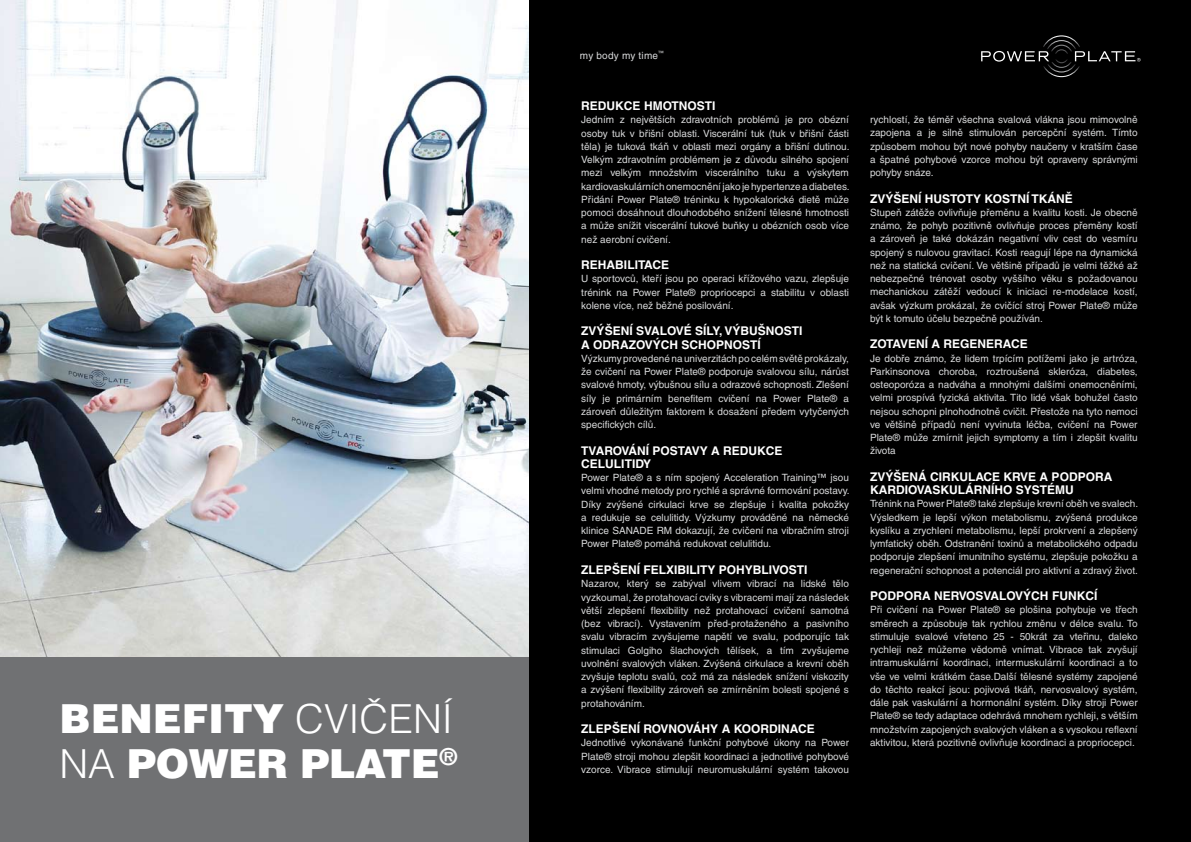
<style>
.page{position:relative;width:1191px;height:842px;background:#fff}
.page>*{position:absolute;margin:0;border:0;box-sizing:border-box;transform-origin:0 0}
.t1{font:900 40px "Helvetica CE";letter-spacing:-.01em;color:#fff}
.t2{font:700 12px/13.2px "Helvetica CE";color:#fff}
.t3{font:700 12px "Helvetica CE";letter-spacing:-.025em;color:#fff}
.t4{font:10px/13.2px "Helvetica CE";color:#d9dadb;text-align:justify}
.t5{font:10px "Helvetica CE";letter-spacing:.02em;color:#d9dadb}
.s1{font-weight:300}
</style>
<div class="page">
<div style="left:0;top:1px;width:535px;height:841px;background:#707173"></div>
<img style="left:0;top:0;width:529px;height:656px">
<div style="left:529px;top:0;width:662px;height:842px;background:#000"></div>
<svg style="left:981px;top:35px;width:160px;height:43px"></svg>
<h1 class="t1" style="left:60px;top:696px;width:395px">BENEFITY <span class="s1">CVIČENÍ</span></h1>
<h1 class="t1" style="left:60px;top:741px;width:400px"><span class="s1">NA</span> POWER PLATE<sup>®</sup></h1>
<p class="t5" style="left:580px;top:49px;width:86px">my body my time<sup>™</sup></p>
<p class="t2" style="left:581px;top:99px;width:136px">REDUKCE HMOTNOSTI</p>
<p class="t4" style="left:581px;top:113px;width:270px">Jedním z největších zdravotních problémů je pro obézní osoby tuk v břišní oblasti. Viscerální tuk (tuk v břišní části těla) je tuková tkáň v oblasti mezi orgány a břišní dutinou.<br>Velkým zdravotním problémem je z důvodu silného spojení mezi velkým množstvím viscerálního tuku a výskytem kardiovaskulárních onemocnění jako je hypertenze a diabetes.<br>Přidání Power Plate® tréninku k hypokalorické dietě může pomoci dosáhnout dlouhodobého snížení tělesné hmotnosti a může snížit viscerální tukové buňky u obézních osob více než aerobní cvičení.</p>
<p class="t2" style="left:581px;top:258px;width:89px">REHABILITACE</p>
<p class="t4" style="left:581px;top:272px;width:269px">U sportovců, kteří jsou po operaci křížového vazu, zlepšuje trénink na Power Plate® propriocepci a stabilitu v oblasti kolene více, než běžné posilování.</p>
<p class="t2" style="left:581px;top:324px;width:79px">ZVÝŠEN Í SVALO</p>
<p class="t2" style="left:581px;top:324px;width:193px;text-indent:94px">VÉ SÍLY, VÝBUŠNOSTI<br>A OD RAZOVÝCH SCHO</p>
<p class="t2" style="left:716px;top:338px;width:18px">PNOST</p>
<p class="t2" style="left:757px;top:338px;width:5px">Í</p>
<p class="t4" style="left:581px;top:352px;width:269px">Výzkumy provedené na univerzitách po celém světě prokázaly, že cvičení na Power Plate® podporuje svalovou sílu, nárůst svalové hmoty, výbušnou sílu a odrazové schopnosti. Zlešení síly je primárním benefitem cvičení na Power Plate® a zároveň důležitým faktorem k dosažení předem vytyčených specifických cílů.</p>
<p class="t2" style="left:581px;top:444px;width:89px">TVAROVÁNÍ POSTA</p>
<p class="t2" style="left:692px;top:444px;width:50px">VY A REDUKCE</p>
<p class="t2" style="left:581px;top:457px;width:8px">CELULITID</p>
<p class="t2" style="left:643px;top:457px;width:10px">Y</p>
<p class="t4" style="left:581px;top:471px;width:270px">Power Plate® a s ním spojený Acceleration Training™ jsou velmi vhodné metody pro rychlé a správné formování postavy.<br>Díky zvýšené cirkulaci krve se zlepšuje i kvalita pokožky a redukuje se celulitidy. Výzkumy prováděné na německé klinice SANADE RM dokazují, že cvičení na vibračním stroji Power Plate® pomáhá redukovat celulitidu.</p>
<p class="t2" style="left:581px;top:563px;width:100px">ZLEPŠEN Í FELXIBILIT</p>
<p class="t2" style="left:707px;top:563px;width:80px">Y POHYBLIVOSTI</p>
<p class="t4" style="left:581px;top:577px;width:269px">Nazarov, který se zabýval vlivem vibrací na lidské tělo vyzkoumal, že protahovací cviky s vibracemi mají za následek větší zlepšení flexibility než protahovací cvičení samotná (bez vibrací). Vystavením před-protaženého a pasivního svalu vibracím zvyšujeme napětí ve svalu, podporujíc tak stimulaci Golgiho šlachových tělísek, a tím zvyšujeme uvolnění svalových vláken. Zvýšená cirkulace a krevní oběh zvyšuje teplotu svalů, což má za následek snížení viskozity a zvýšení flexibility zároveň se zmírněním bolesti spojené s protahováním.</p>
<p class="t2" style="left:581px;top:722px;width:162px">ZLE PŠEN Í ROVNOVÁHY A KOO</p>
<p class="t2" style="left:760px;top:722px;width:18px">RDINACE</p>
<p class="t4" style="left:581px;top:736px;width:269px">Jednotlivé vykonávané funkční pohybové úkony na Power Plate® stroji mohou zlepšit koordinaci a jednotlivé pohybové vzorce. Vibrace stimulují neuromuskulární systém takovou</p>
<p class="t4" style="left:870px;top:113px;width:269px">rychlostí, že téměř všechna svalová vlákna jsou mimovolně zapojena a je silně stimulován percepční systém. Tímto způsobem mohou být nové pohyby naučeny v kratším čase a špatné pohybové vzorce mohou být opraveny správnými pohyby snáze.</p>
<p class="t2" style="left:870px;top:192px;width:64px">ZVÝŠEN Í HUSTOT</p>
<p class="t2" style="left:973px;top:192px;width:21px">Y KOSTN</p>
<p class="t2" style="left:1026px;top:192px;width:48px">Í TKÁNĚ</p>
<p class="t4" style="left:870px;top:206px;width:269px">Stupeň zátěže ovlivňuje přeměnu a kvalitu kosti. Je obecně známo, že pohyb pozitivně ovlivňuje proces přeměny kostí a zároveň je také dokázán negativní vliv cest do vesmíru spojený s nulovou gravitací. Kosti reagují lépe na dynamická než na statická cvičení. Ve většině případů je velmi těžké až nebezpečné trénovat osoby vyššího věku s požadovanou mechanickou zátěží vedoucí k iniciaci re-modelace kostí, avšak výzkum prokázal, že cvičící stroj Power Plate® může být k tomuto účelu bezpečně používán.</p>
<p class="t2" style="left:870px;top:337px;width:16px">ZOTA</p>
<p class="t2" style="left:900px;top:337px;width:79px">VENÍ A REGENE</p>
<p class="t2" style="left:994px;top:337px;width:18px">RACE</p>
<p class="t4" style="left:870px;top:351px;width:269px">Je dobře známo, že lidem trpícím potížemi jako je artróza, Parkinsonova choroba, roztroušená skleróza, diabetes, osteoporóza a nadváha a mnohými dalšími onemocněními, velmi prospívá fyzická aktivita. Tito lidé však bohužel často nejsou schopni plnohodnotně cvičit. Přestože na tyto nemoci ve většině případů není vyvinuta léčba, cvičení na Power Plate® může zmírnit jejich symptomy a tím i zlepšit kvalitu života</p>
<p class="t2" style="left:870px;top:470px;width:90px">ZVÝŠENÁ CI RKULACE</p>
<p class="t2" style="left:1003px;top:470px;width:110px">KRVE A PODPORA</p>
<p class="t2" style="left:870px;top:483px;width:63px">KA RDIOVASKUL</p>
<p class="t2" style="left:965px;top:483px;width:100px">ÁRNÍHO SYSTÉMU</p>
<p class="t4" style="left:870px;top:497px;width:270px">Trénink na Power Plate® také zlepšuje krevní oběh ve svalech.<br>Výsledkem je lepší výkon metabolismu, zvýšená produkce kyslíku a zrychlení metabolismu, lepší prokrvení a zlepšený lymfatický oběh. Odstranění toxinů a metabolického odpadu podporuje zlepšení imunitního systému, zlepšuje pokožku a regenerační schopnost a potenciál pro aktivní a zdravý život.</p>
<p class="t3" style="left:870px;top:588px;width:130px">PODPORA NE RVOSVALO</p>
<p class="t2" style="left:1015px;top:589px;width:54px">VÝCH FUNKC</p>
<p class="t2" style="left:1094px;top:589px;width:5px">Í</p>
<p class="t4" style="left:870px;top:603px;width:269px">Při cvičení na Power Plate® se plošina pohybuje ve třech směrech a způsobuje tak rychlou změnu v délce svalu. To stimuluje svalové vřeteno 25 - 50krát za vteřinu, daleko rychleji než můžeme vědomě vnímat. Vibrace tak zvyšují intramuskulární koordinaci, intermuskulární koordinaci a to vše ve velmi krátkém čase.Další tělesné systémy zapojené do těchto reakcí jsou: pojivová tkáň, nervosvalový systém, dále pak vaskulární a hormonální systém. Díky stroji Power Plate® se tedy adaptace odehrává mnohem rychleji, s větším množstvím zapojených svalových vláken a s vysokou reflexní</p>
<p class="t4" style="left:870px;top:736px;width:266px">aktivitou, která pozitivně ovlivňuje koordinaci a propriocepci.</p>
</div>
